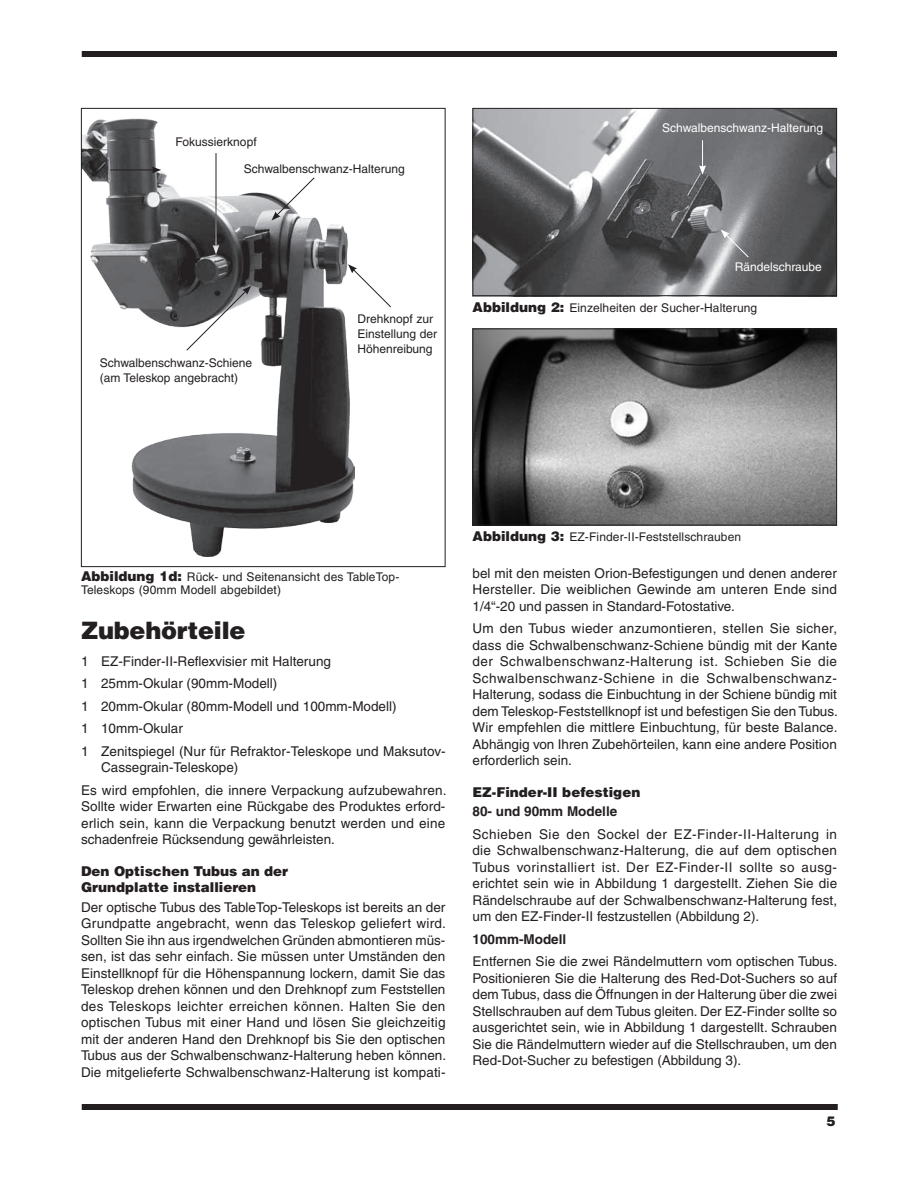
<style>
.page{position:relative;width:918px;height:1188px;background:#fff}
.page>*{position:absolute;margin:0;border:0;box-sizing:border-box;transform-origin:0 0}
.t1{font:900 24px "Helvetica";letter-spacing:-.01em;color:#231f20}
.t2{font:13.5px/16.5px "Helvetica";color:#231f20;text-align:justify}
.t3{font:900 13.5px/16.5px "Helvetica";color:#231f20}
.t4{font:700 13.5px "Helvetica";color:#231f20}
.t5{font:12px/15px "Helvetica";color:#231f20}
.t6{font:12px "Helvetica";color:#fff}
.s1{font-weight:900;font-size:13.5px}
</style>
<div class="page">
<div style="left:82px;top:51px;width:755px;height:6px;background:#231f20"></div>
<div style="left:82px;top:1104px;width:756px;height:6px;background:#231f20"></div>
<img style="left:83px;top:119px;width:272px;height:437px">
<img style="left:474px;top:110px;width:361px;height:184px">
<div style="left:472px;top:108px;width:365px;height:188px;border:1px solid #231f20"></div>
<img style="left:474px;top:330px;width:361px;height:193px">
<div style="left:472px;top:328px;width:365px;height:197px;border:1px solid #231f20"></div>
<hr style="left:110px;top:170px;width:44px;height:1px;background:#231f20">
<svg style="left:152px;top:166px;width:9px;height:7px"></svg>
<hr style="left:216px;top:153px;width:1px;height:94px;background:#fff">
<svg style="left:213px;top:245px;width:6px;height:9px"></svg>
<svg style="left:272px;top:177px;width:43px;height:43px"></svg>
<svg style="left:348px;top:264px;width:43px;height:44px"></svg>
<svg style="left:186px;top:286px;width:65px;height:65px"></svg>
<svg style="left:699px;top:140px;width:7px;height:35px"></svg>
<svg style="left:721px;top:230px;width:28px;height:28px"></svg>
<p class="t5" style="left:175px;top:134px;width:83px">Fokussierknopf</p>
<p class="t5" style="left:244px;top:161px;width:163px">Schwalbenschwanz-Halterung</p>
<p class="t5" style="left:100px;top:355px;width:154px">Schwalbenschwanz-Schiene (am Teleskop angebracht)</p>
<p class="t5" style="left:358px;top:311px;width:81px">Drehknopf zur<br>Einstellung der<br>Höhenreibung</p>
<p class="t6" style="left:662px;top:120px;width:163px">Schwalbenschwanz-Halterung</p>
<p class="t6" style="left:735px;top:260px;width:89px">Rändelschraube</p>
<p class="t5" style="left:472px;top:300px;width:286px"><span class="s1">Abbildung 2:</span> Einzelheiten der Sucher-Halterung</p>
<p class="t5" style="left:81px;top:570px;width:320px;line-height:13.5px"><span class="s1">Abbildung 1d:</span> Rück- und Seitenansicht des TableTop-<br>Teleskops (90mm Modell abgebildet)</p>
<h1 class="t1" style="left:81px;top:614px;width:166px">Zubehörteile</h1>
<p class="t2" style="left:81px;top:650px;width:366px;line-height:22.5px;text-align:left">1 EZ-Finder-II-Reflexvisier mit Halterung<br>1 25mm-Okular (90mm-Modell)<br>1 20mm-Okular (80mm-Modell und 100mm-Modell)<br>1 10mm-Okular<br>1 Zenitspiegel (Nur für Refraktor-Teleskope und Maksutov-</p>
<p class="t2" style="left:81px;top:756px;width:367px;line-height:22.5px;text-indent:20px">Cassegrain-Teleskope)<br>Es wird empfohlen, die innere Verpackung aufzubewahren.</p>
<p class="t2" style="left:81px;top:798px;width:366px">Sollte wider Erwarten eine Rückgabe des Produktes erford&shy;erlich sein, kann die Verpackung benutzt werden und eine schadenfreie Rücksendung gewährleisten.</p>
<p class="t3" style="left:81px;top:862px;width:209px">Den Optischen Tubus an der<br>Grundplatte installieren</p>
<p class="t2" style="left:81px;top:899px;width:367px">Der optische Tubus des TableTop-Teleskops ist bereits an der Grundpatte angebracht, wenn das Teleskop geliefert wird.<br>Sollten Sie ihn aus irgendwelchen Gründen abmontieren müs&shy;sen, ist das sehr einfach. Sie müssen unter Umständen den Einstellknopf für die Höhenspannung lockern, damit Sie das Teleskop drehen können und den Drehknopf zum Feststellen des Teleskops leichter erreichen können. Halten Sie den optischen Tubus mit einer Hand und lösen Sie gleichzeitig mit der anderen Hand den Drehknopf bis Sie den optischen Tubus aus der Schwalbenschwanz-Halterung heben können.<br>Die mitgelieferte Schwalbenschwanz-Halterung ist kompati-</p>
<p class="t5" style="left:472px;top:529px;width:270px"><span class="s1">Abbildung 3:</span> EZ-Finder-II-Feststellschrauben</p>
<p class="t2" style="left:472px;top:565px;width:366px">bel mit den meisten Orion-Befestigungen und denen anderer Hersteller. Die weiblichen Gewinde am unteren Ende sind 1/4“-20 und passen in Standard-Fotostative.</p>
<p class="t2" style="left:472px;top:620px;width:367px">Um den Tubus wieder anzumontieren, stellen Sie sicher, dass die Schwalbenschwanz-Schiene bündig mit der Kante der Schwalbenschwanz-Halterung ist. Schieben Sie die Schwalbenschwanz-Schiene in die Schwalbenschwanz-Halterung, sodass die Einbuchtung in der Schiene bündig mit dem Teleskop-Feststellknopf ist und befestigen Sie den Tubus.<br>Wir empfehlen die mittlere Einbuchtung, für beste Balance.<br>Abhängig von Ihren Zubehörteilen, kann eine andere Position erforderlich sein.</p>
<p class="t3" style="left:472px;top:783px;width:169px">EZ-Finder-II befestigen</p>
<p class="t4" style="left:472px;top:803px;width:146px">80- und 90mm Modelle</p>
<p class="t2" style="left:472px;top:826px;width:366px">Schieben Sie den Sockel der EZ-Finder-II-Halterung in die Schwalbenschwanz-Halterung, die auf dem optischen Tubus vorinstalliert ist. Der EZ-Finder-II sollte so ausg&shy;erichtet sein wie in Abbildung 1 dargestellt. Ziehen Sie die Rändelschraube auf der Schwalbenschwanz-Halterung fest, um den EZ-Finder-II festzustellen (Abbildung 2).</p>
<p class="t4" style="left:472px;top:931px;width:95px">100mm-Modell</p>
<p class="t2" style="left:472px;top:953px;width:367px">Entfernen Sie die zwei Rändelmuttern vom optischen Tubus.<br>Positionieren Sie die Halterung des Red-Dot-Suchers so auf dem Tubus, dass die Öffnungen in der Halterung über die zwei Stellschrauben auf dem Tubus gleiten. Der EZ-Finder sollte so ausgerichtet sein, wie in Abbildung 1 dargestellt. Schrauben Sie die Rändelmuttern wieder auf die Stellschrauben, um den Red-Dot-Sucher zu befestigen (Abbildung 3).</p>
<p class="t3" style="left:826px;top:1113px;width:11px">5</p>
</div>
